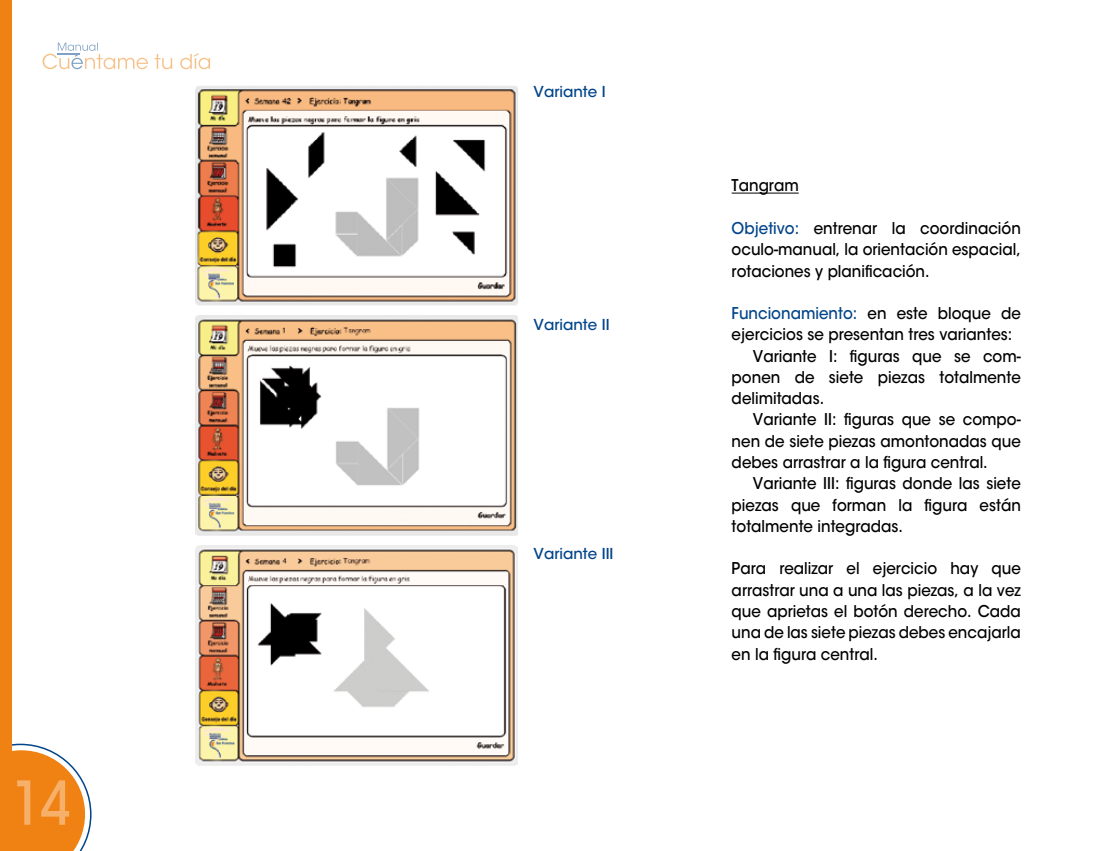
<style>
.page{position:relative;width:1106px;height:851px;background:#fff}
.page>*{position:absolute;margin:0;border:0;box-sizing:border-box;transform-origin:0 0}
.t1{font:60px "ITC Avant Garde MM";color:#f6b06a;scale:.85 1}
.t2{font:16.2px/21.3px "ITC Avant Garde MM";color:#000;text-align:justify;scale:.93 1}
.t3{font:16.2px "ITC Avant Garde MM";color:#004489;scale:.93 1}
.t4{font:15px "ITC Avant Garde MM";color:#004489}
.s1{color:#004489}
.s2{color:#000}
</style>
<div class="page">
<svg style="left:43px;top:43px;width:167px;height:26px"></svg>
<svg style="left:0;top:743px;width:91px;height:107px"></svg>
<div style="left:0;top:0;width:11px;height:783px;background:#ef8213"></div>
<hr style="left:731px;top:193px;width:67px;height:1px;background:#000">
<img style="left:196px;top:86px;width:321px;height:219px">
<img style="left:196px;top:315px;width:321px;height:220px">
<img style="left:196px;top:545px;width:321px;height:220px">
<h1 class="t1" style="left:12px;top:768px;width:68px">14</h1>
<p class="t4" style="left:533px;top:83px;width:74px">Variante I</p>
<p class="t4" style="left:533px;top:315px;width:78px">Variante II</p>
<p class="t4" style="left:533px;top:544px;width:81px">Variante III</p>
<p class="t2" style="left:731px;top:175px;width:74px">Tangram</p>
<p class="t2" style="left:731px;top:218px;width:312px"><span class="s1">Objetivo:</span> entrenar la coordinación oculo-manual, la orientación espacial, rotaciones y planificación.</p>
<p class="t3" style="left:731px;top:304px;width:312px">Funcionamiento: <span class="s2">en este bloque de</span></p>
<p class="t2" style="left:731px;top:324px;width:303px">ejercicios se presentan tres variantes:</p>
<p class="t2" style="left:753px;top:345px;width:290px">Variante I: figuras que se com-</p>
<p class="t2" style="left:731px;top:367px;width:312px">ponen de siete piezas totalmente</p>
<p class="t2" style="left:731px;top:388px;width:101px">delimitadas.</p>
<p class="t2" style="left:753px;top:409px;width:290px">Variante II: figuras que se compo-</p>
<p class="t2" style="left:731px;top:430px;width:312px">nen de siete piezas amontonadas que</p>
<p class="t2" style="left:731px;top:452px;width:277px">debes arrastrar a la figura central.</p>
<p class="t2" style="left:753px;top:473px;width:290px">Variante III: figuras donde las siete</p>
<p class="t2" style="left:731px;top:494px;width:312px">piezas que forman la figura están</p>
<p class="t2" style="left:731px;top:515px;width:186px">totalmente integradas.</p>
<p class="t2" style="left:731px;top:558px;width:312px">Para realizar el ejercicio hay que arrastrar una a una las piezas, a la vez que aprietas el botón derecho. Cada una de las siete piezas debes encajarla en la figura central.</p>
</div>
